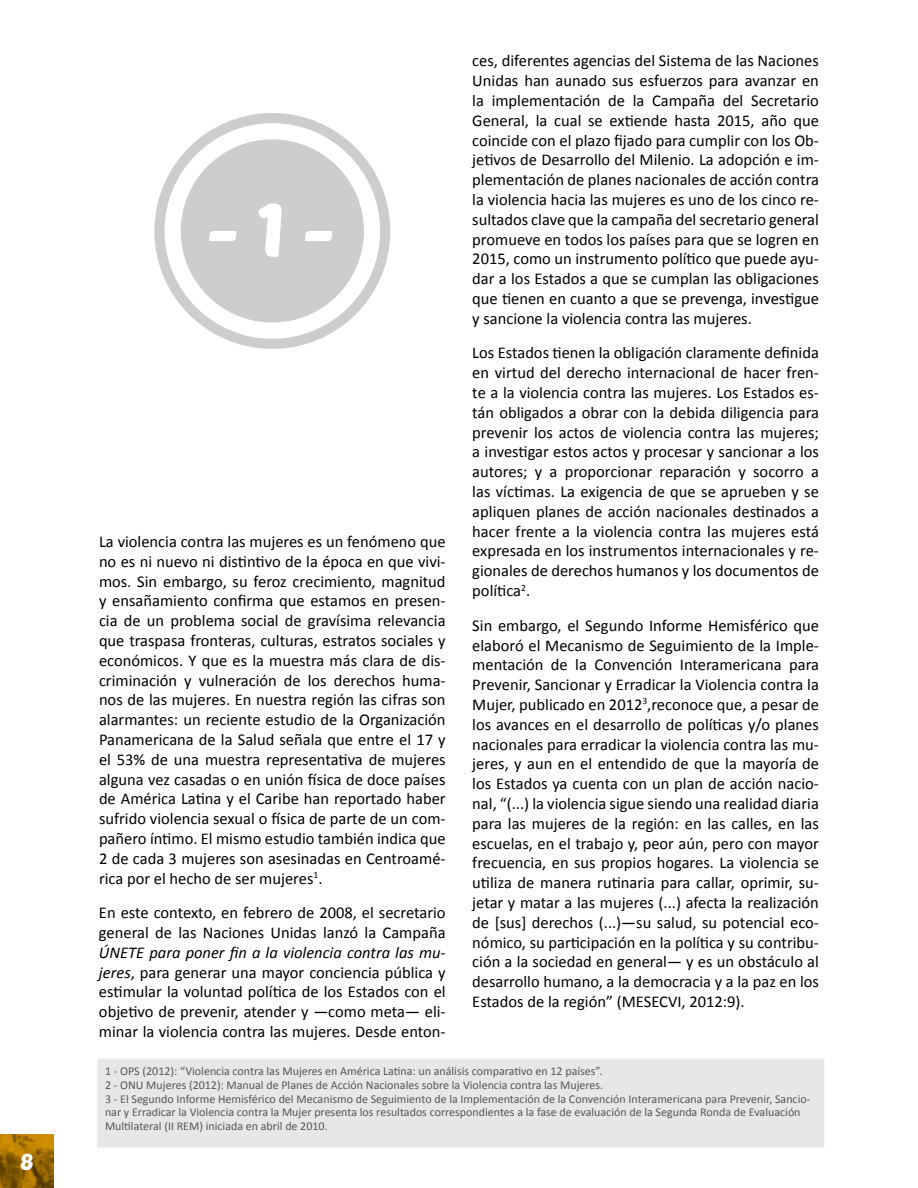
<style>
.page{position:relative;width:918px;height:1188px;background:#fff}
.page>*{position:absolute;margin:0;border:0;box-sizing:border-box;transform-origin:0 0}
.t1{font:75px "Poetsen One";color:#fff}
.t2{font:22.5px "Poetsen One";color:#fff}
.t3{font:16.5px/19.8px "Calibri";color:#000;text-align:justify}
.t4{font:12px/13.8px "Calibri";color:#565659}
.s1{font-style:italic}
</style>
<div class="page">
<svg style="left:0;top:1134px;width:54px;height:54px;background:#9c6b00"></svg>
<svg style="left:154px;top:113px;width:236px;height:236px;fill:#cdcdcd"></svg>
<div style="left:101px;top:1062px;width:720px;height:82px;background:#e6e7e8"></div>
<div style="left:98px;top:1058px;width:726px;height:90px;border:8px solid #e6e7e8"></div>
<h2 class="t2" style="left:20px;top:1148px;width:15px">8</h2>
<h1 class="t1" style="left:206px;top:182px;width:132px">- 1 -</h1>
<p class="t3" style="left:99px;top:532px;width:348px">La violencia contra las mujeres es un fenómeno que no es ni nuevo ni distintivo de la época en que vivi&shy;mos. Sin embargo, su feroz crecimiento, magnitud y ensañamiento confirma que estamos en presen&shy;cia de un problema social de gravísima relevancia que traspasa fronteras, culturas, estratos sociales y económicos. Y que es la muestra más clara de dis&shy;criminación y vulneración de los derechos huma&shy;nos de las mujeres. En nuestra región las cifras son alarmantes: un reciente estudio de la Organización Panamericana de la Salud señala que entre el 17 y el 53% de una muestra representativa de mujeres alguna vez casadas o en unión física de doce países de América Latina y el Caribe han reportado haber sufrido violencia sexual o física de parte de un com&shy;pañero íntimo. El mismo estudio también indica que 2 de cada 3 mujeres son asesinadas en Centroamé&shy;rica por el hecho de ser mujeres<sup>1</sup>.</p>
<p class="t3" style="left:99px;top:903px;width:348px">En este contexto, en febrero de 2008, el secretario general de las Naciones Unidas lanzó la Campaña</p>
<p class="t3" style="left:99px;top:943px;width:348px"><span class="s1">ÚNETE para poner fin a la violencia contra las mu&shy;jeres</span>, para generar una mayor conciencia pública y estimular la voluntad política de los Estados con el objetivo de prevenir, atender y —como meta— eli&shy;minar la violencia contra las mujeres. Desde enton-</p>
<p class="t3" style="left:472px;top:51px;width:348px">ces, diferentes agencias del Sistema de las Naciones Unidas han aunado sus esfuerzos para avanzar en la implementación de la Campaña del Secretario General, la cual se extiende hasta 2015, año que coincide con el plazo fijado para cumplir con los Ob&shy;jetivos de Desarrollo del Milenio. La adopción e im&shy;plementación de planes nacionales de acción contra la violencia hacia las mujeres es uno de los cinco re&shy;sultados clave que la campaña del secretario general promueve en todos los países para que se logren en 2015, como un instrumento político que puede ayu&shy;dar a los Estados a que se cumplan las obligaciones que tienen en cuanto a que se prevenga, investigue y sancione la violencia contra las mujeres.</p>
<p class="t3" style="left:472px;top:343px;width:348px">Los Estados tienen la obligación claramente definida en virtud del derecho internacional de hacer fren&shy;te a la violencia contra las mujeres. Los Estados es&shy;tán obligados a obrar con la debida diligencia para prevenir los actos de violencia contra las mujeres; a investigar estos actos y procesar y sancionar a los autores; y a proporcionar reparación y socorro a las víctimas. La exigencia de que se aprueben y se apliquen planes de acción nacionales destinados a hacer frente a la violencia contra las mujeres está expresada en los instrumentos internacionales y re&shy;gionales de derechos humanos y los documentos de política<sup>2</sup>.</p>
<p class="t3" style="left:472px;top:615px;width:348px">Sin embargo, el Segundo Informe Hemisférico que elaboró el Mecanismo de Seguimiento de la Imple&shy;mentación de la Convención Interamericana para Prevenir, Sancionar y Erradicar la Violencia contra la Mujer, publicado en 2012<sup>3</sup>,reconoce que, a pesar de los avances en el desarrollo de políticas y/o planes nacionales para erradicar la violencia contra las mu&shy;jeres, y aun en el entendido de que la mayoría de los Estados ya cuenta con un plan de acción nacio&shy;nal, “(...) la violencia sigue siendo una realidad diaria para las mujeres de la región: en las calles, en las escuelas, en el trabajo y, peor aún, pero con mayor frecuencia, en sus propios hogares. La violencia se utiliza de manera rutinaria para callar, oprimir, su&shy;jetar y matar a las mujeres (...) afecta la realización de [sus] derechos (...)—su salud, su potencial eco&shy;nómico, su participación en la política y su contribu&shy;ción a la sociedad en general— y es un obstáculo al desarrollo humano, a la democracia y a la paz en los Estados de la región” (MESECVI, 2012:9).</p>
<p class="t4" style="left:105px;top:1064px;width:707px">1 - OPS (2012): “Violencia contra las Mujeres en América Latina: un análisis comparativo en 12 países”.<br>2 - ONU Mujeres (2012): Manual de Planes de Acción Nacionales sobre la Violencia contra las Mujeres.<br>3 - El Segundo Informe Hemisférico del Mecanismo de Seguimiento de la Implementación de la Convención Interamericana para Prevenir, Sancio&shy;nar y Erradicar la Violencia contra la Mujer presenta los resultados correspondientes a la fase de evaluación de la Segunda Ronda de Evaluación Multilateral (II REM) iniciada en abril de 2010.</p>
</div>
